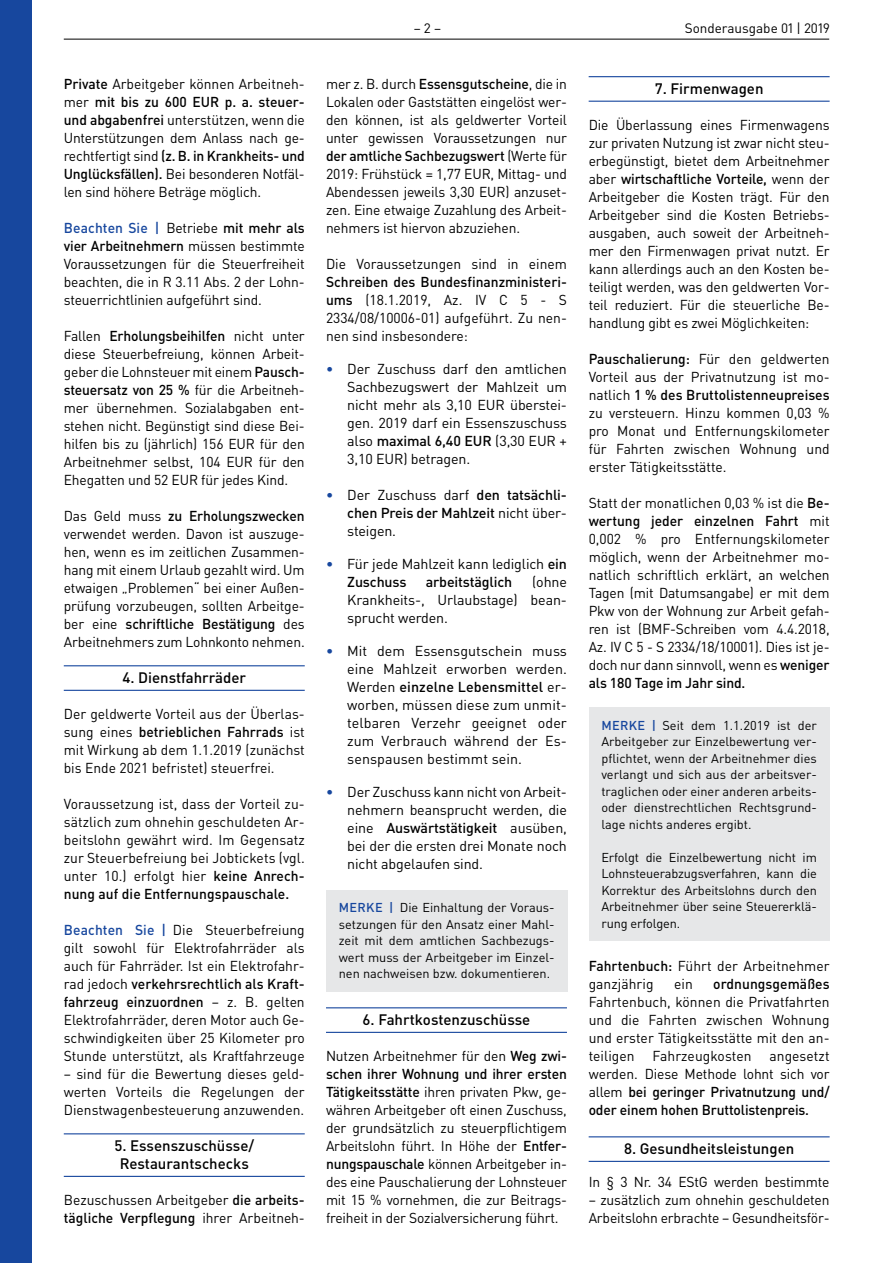
<style>
.page{position:relative;width:893px;height:1263px;background:#fff}
.page>*{position:absolute;margin:0;border:0;box-sizing:border-box;transform-origin:0 0}
.t1{font:500 15px/18px "DIN Pro";color:#000;text-align:center}
.t2{font:14.25px/18px "DIN Pro";letter-spacing:-.01em;color:#000;text-align:justify}
.t3{font:500 14.25px/18px "DIN Pro";letter-spacing:-.01em;color:#000;text-align:justify}
.t4{font:13.5px "DIN Pro";color:#000}
.t5{font:12.75px/16.5px "DIN Pro";color:#000;text-align:justify}
.s1{font-weight:500}
.s2{font-weight:500;color:#17479e}
.s3{font-weight:400}
</style>
<div class="page">
<hr style="left:64px;top:39px;width:765px;height:1px;background:#000">
<hr style="left:64px;top:665px;width:241px;height:1px;background:#17479e">
<hr style="left:64px;top:690px;width:241px;height:1px;background:#17479e">
<hr style="left:64px;top:1133px;width:241px;height:1px;background:#17479e">
<hr style="left:64px;top:1176px;width:241px;height:1px;background:#17479e">
<hr style="left:326px;top:1007px;width:241px;height:1px;background:#17479e">
<hr style="left:326px;top:1032px;width:241px;height:1px;background:#17479e">
<div style="left:326px;top:890px;width:241px;height:101px;background:#e6e7e8"></div>
<hr style="left:589px;top:76px;width:241px;height:1px;background:#17479e">
<hr style="left:589px;top:101px;width:241px;height:1px;background:#17479e">
<hr style="left:589px;top:1136px;width:241px;height:1px;background:#17479e">
<hr style="left:589px;top:1161px;width:241px;height:1px;background:#17479e">
<div style="left:589px;top:707px;width:241px;height:233px;background:#e6e7e8"></div>
<div style="left:0;top:0;width:32px;height:1263px;background:#17479e"></div>
<p class="t2" style="left:64px;top:75px;width:242px;text-align:left"><span class="s1">Private</span> Arbeitgeber können Arbeitneh&shy;mer <span class="s1">mit bis zu 600 EUR p. a. steuer&shy;und abgabenfrei</span> unterstützen, wenn die Unterstützungen dem Anlass nach ge&shy;rechtfertigt sind <span class="s1">(z. B. in Krankheits- und Unglücksfällen).</span> Bei besonderen Notfäl&shy;len sind höhere Beträge möglich.</p>
<p class="t2" style="left:64px;top:219px;width:242px"><span class="s2">Beachten Sie |</span> Betriebe <span class="s1">mit mehr als vier Arbeitnehmern</span> müssen bestimmte Voraussetzungen für die Steuerfreiheit beachten, die in R 3.11 Abs. 2 der Lohn&shy;steuerrichtlinien aufgeführt sind.</p>
<p class="t2" style="left:64px;top:327px;width:242px">Fallen <span class="s1">Erholungsbeihilfen</span> nicht unter diese Steuerbefreiung, können Arbeit&shy;geber die Lohnsteuer mit einem <span class="s1">Pausch&shy;steuersatz von 25 %</span> für die Arbeitneh&shy;mer übernehmen. Sozialabgaben ent&shy;stehen nicht. Begünstigt sind diese Bei&shy;hilfen bis zu (jährlich) 156 EUR für den Arbeitnehmer selbst, 104 EUR für den Ehegatten und 52 EUR für jedes Kind.</p>
<p class="t2" style="left:64px;top:507px;width:242px">Das Geld muss <span class="s1">zu Erholungszwecken </span>verwendet werden. Davon ist auszuge&shy;hen, wenn es im zeitlichen Zusammen&shy;hang mit einem Urlaub gezahlt wird. Um etwaigen „Problemen“ bei einer Außen&shy;prüfung vorzubeugen, sollten Arbeitge&shy;ber eine <span class="s1">schriftliche Bestätigung</span> des Arbeitnehmers zum Lohnkonto nehmen.</p>
<p class="t1" style="left:122px;top:668px;width:125px">4. Dienstfahrräder</p>
<p class="t2" style="left:64px;top:705px;width:242px">Der geldwerte Vorteil aus der Überlas&shy;sung eines <span class="s1">betrieblichen Fahrrads</span> ist mit Wirkung ab dem 1.1.2019 (zunächst bis Ende 2021 befristet) steuerfrei.</p>
<p class="t2" style="left:64px;top:795px;width:242px">Voraussetzung ist, dass der Vorteil zu&shy;sätzlich zum ohnehin geschuldeten Ar&shy;beitslohn gewährt wird. Im Gegensatz zur Steuerbefreiung bei Jobtickets (vgl. unter 10.) erfolgt hier <span class="s1">keine Anrech&shy;nung auf die Entfernungspauschale.</span></p>
<p class="t2" style="left:64px;top:921px;width:242px"><span class="s2">Beachten Sie |</span> Die Steuerbefreiung gilt sowohl für Elektrofahrräder als auch für Fahrräder. Ist ein Elektrofahr&shy;rad jedoch <span class="s1">verkehrsrechtlich als Kraft&shy;fahrzeug einzuordnen</span> – z. B. gelten Elektrofahrräder, deren Motor auch Ge&shy;schwindigkeiten über 25 Kilometer pro Stunde unterstützt, als Kraftfahrzeuge</p>
<p class="t2" style="left:64px;top:1065px;width:242px">– sind für die Bewertung dieses geld&shy;werten Vorteils die Regelungen der Dienstwagenbesteuerung anzuwenden.</p>
<p class="t1" style="left:114px;top:1136px;width:141px">5. Essenszuschüsse/<br>Restaurantschecks</p>
<p class="t2" style="left:64px;top:1191px;width:242px">Bezuschussen Arbeitgeber <span class="s1">die arbeits&shy;tägliche Verpflegung</span> ihrer Arbeitneh-</p>
<p class="t4" style="left:414px;top:19px;width:29px">– 2 –</p>
<p class="t4" style="left:685px;top:19px;width:146px">Sonderausgabe 01 | 2019</p>
<p class="t2" style="left:326px;top:75px;width:242px">mer z. B. durch <span class="s1">Essensgutscheine</span>, die in Lokalen oder Gaststätten eingelöst wer&shy;den können, ist als geldwerter Vorteil unter gewissen Voraussetzungen nur <span class="s1">der amtliche Sachbezugswert</span> (Werte für 2019: Frühstück = 1,77 EUR, Mittag- und Abendessen jeweils 3,30 EUR) anzuset&shy;zen. Eine etwaige Zuzahlung des Arbeit&shy;nehmers ist hiervon abzuziehen.</p>
<p class="t2" style="left:326px;top:255px;width:242px">Die Voraussetzungen sind in einem</p>
<p class="t2" style="left:326px;top:273px;width:242px"><span class="s1">Schreiben des Bundesfinanzministeri&shy;ums</span> (18.1.2019, Az. IV C 5 - S 2334/08/10006-01) aufgeführt. Zu nen&shy;nen sind insbesondere:</p>
<p class="t2" style="left:347px;top:360px;width:221px;text-indent:-21px"><span class="s2">•</span> Der Zuschuss darf den amtlichen Sachbezugswert der Mahlzeit um nicht mehr als 3,10 EUR überstei&shy;gen. 2019 darf ein Essenszuschuss also <span class="s1">maximal 6,40 EUR</span> (3,30 EUR + 3,10 EUR) betragen.</p>
<p class="t2" style="left:347px;top:486px;width:221px;text-indent:-21px"><span class="s2">•</span> Der Zuschuss darf <span class="s1">den tatsächli&shy;chen Preis der Mahlzeit</span> nicht über&shy;steigen.</p>
<p class="t2" style="left:347px;top:555px;width:221px;text-indent:-21px"><span class="s2">•</span> Für jede Mahlzeit kann lediglich <span class="s1">ein<br>Zuschuss</span></p>
<p class="t2" style="left:347px;top:573px;width:221px;text-indent:185px">(ohne Krankheits-, Urlaubstage) bean&shy;sprucht werden.</p>
<p class="t2" style="left:347px;top:642px;width:221px;text-indent:-21px"><span class="s2">•</span> Mit dem Essensgutschein muss eine Mahlzeit erworben werden.<br>Werden <span class="s1">einzelne Lebensmittel</span> er&shy;worben, müssen diese zum unmit&shy;telbaren Verzehr geeignet oder zum Verbrauch während der Es&shy;senspausen bestimmt sein.</p>
<p class="t2" style="left:347px;top:783px;width:221px;text-indent:-21px"><span class="s2">•</span> Der Zuschuss kann nicht von Arbeit&shy;nehmern beansprucht werden, die eine <span class="s1">Auswärtstätigkeit</span> ausüben, bei der die ersten drei Monate noch nicht abgelaufen sind.</p>
<p class="t5" style="left:339px;top:899px;width:217px"><span class="s2">MERKE |</span> Die Einhaltung der Voraus&shy;setzungen für den Ansatz einer Mahl&shy;zeit mit dem amtlichen Sachbezugs&shy;wert muss der Arbeitgeber im Einzel&shy;nen nachweisen bzw. dokumentieren.</p>
<p class="t1" style="left:363px;top:1010px;width:169px">6. Fahrtkostenzuschüsse</p>
<p class="t2" style="left:326px;top:1047px;width:242px">Nutzen Arbeitnehmer für den <span class="s1">Weg zwi&shy;schen ihrer Wohnung und ihrer ersten Tätigkeitsstätte</span> ihren privaten Pkw, ge&shy;währen Arbeitgeber oft einen Zuschuss, der grundsätzlich zu steuerpflichtigem Arbeitslohn führt. In Höhe der <span class="s1">Entfer&shy;nungspauschale</span> können Arbeitgeber in&shy;des eine Pauschalierung der Lohnsteuer mit 15 % vornehmen, die zur Beitrags&shy;freiheit in der Sozialversicherung führt.</p>
<p class="t3" style="left:426px;top:573px;width:88px">arbeitstäglich</p>
<p class="t1" style="left:655px;top:79px;width:110px">7. Firmenwagen</p>
<p class="t2" style="left:589px;top:116px;width:242px">Die Überlassung eines Firmenwagens zur privaten Nutzung ist zwar nicht steu&shy;erbegünstigt, bietet dem Arbeitnehmer aber <span class="s1">wirtschaftliche Vorteile,</span> wenn der Arbeitgeber die Kosten trägt. Für den Arbeitgeber sind die Kosten Betriebs&shy;ausgaben, auch soweit der Arbeitneh&shy;mer den Firmenwagen privat nutzt. Er kann allerdings auch an den Kosten be&shy;teiligt werden, was den geldwerten Vor&shy;teil reduziert. Für die steuerliche Be&shy;handlung gibt es zwei Möglichkeiten:</p>
<p class="t2" style="left:589px;top:350px;width:242px"><span class="s1">Pauschalierung:</span> Für den geldwerten Vorteil aus der Privatnutzung ist mo&shy;natlich <span class="s1">1 % des Bruttolistenneupreises </span>zu versteuern. Hinzu kommen 0,03 % pro Monat und Entfernungskilometer für Fahrten zwischen Wohnung und erster Tätigkeitsstätte.</p>
<p class="t2" style="left:589px;top:493px;width:242px">Statt der monatlichen 0,03 % ist die <span class="s1">Be&shy;wertung jeder einzelnen Fahrt</span> mit 0,002 % pro Entfernungskilometer möglich, wenn der Arbeitnehmer mo&shy;natlich schriftlich erklärt, an welchen Tagen (mit Datumsangabe) er mit dem Pkw von der Wohnung zur Arbeit gefah&shy;ren ist (BMF-Schreiben vom 4.4.2018, Az. IV C 5 - S 2334/18/10001). Dies ist je&shy;doch nur dann sinnvoll, wenn es <span class="s1">weniger als 180 Tage im Jahr sind.</span></p>
<p class="t5" style="left:601px;top:716px;width:217px"><span class="s2">MERKE |</span> Seit dem 1.1.2019 ist der Arbeitgeber zur Einzelbewertung ver&shy;pflichtet, wenn der Arbeitnehmer dies verlangt und sich aus der arbeitsver&shy;traglichen oder einer anderen arbeits&shy;oder dienstrechtlichen Rechtsgrund&shy;lage nichts anderes ergibt.</p>
<p class="t5" style="left:601px;top:848px;width:217px">Erfolgt die Einzelbewertung nicht im Lohnsteuerabzugsverfahren, kann die Korrektur des Arbeitslohns durch den Arbeitnehmer über seine Steuererklä&shy;rung erfolgen.</p>
<p class="t2" style="left:589px;top:957px;width:242px"><span class="s1">Fahrtenbuch:</span> Führt der Arbeitnehmer ganzjährig</p>
<p class="t2" style="left:674px;top:975px;width:20px">ein</p>
<p class="t3" style="left:713px;top:975px;width:118px">ordnungsgemäßes</p>
<p class="t2" style="left:589px;top:993px;width:242px">Fahrtenbuch, können die Privatfahrten und die Fahrten zwischen Wohnung und erster Tätigkeitsstätte mit den an&shy;teiligen</p>
<p class="t2" style="left:653px;top:1047px;width:100px">Fahrzeugkosten</p>
<p class="t3" style="left:589px;top:1047px;width:242px;text-indent:181px"><span class="s3">angesetzt werden. Diese Methode lohnt sich vor allem</span> bei geringer Privatnutzung und/ oder einem hohen Bruttolistenpreis.</p>
<p class="t1" style="left:624px;top:1139px;width:172px">8. Gesundheitsleistungen</p>
<p class="t2" style="left:589px;top:1173px;width:242px">In § 3 Nr. 34 EStG werden bestimmte</p>
<p class="t2" style="left:589px;top:1191px;width:242px">– zusätzlich zum ohnehin geschuldeten<br>Arbeitslohn erbrachte – Gesundheitsför-</p>
</div>
